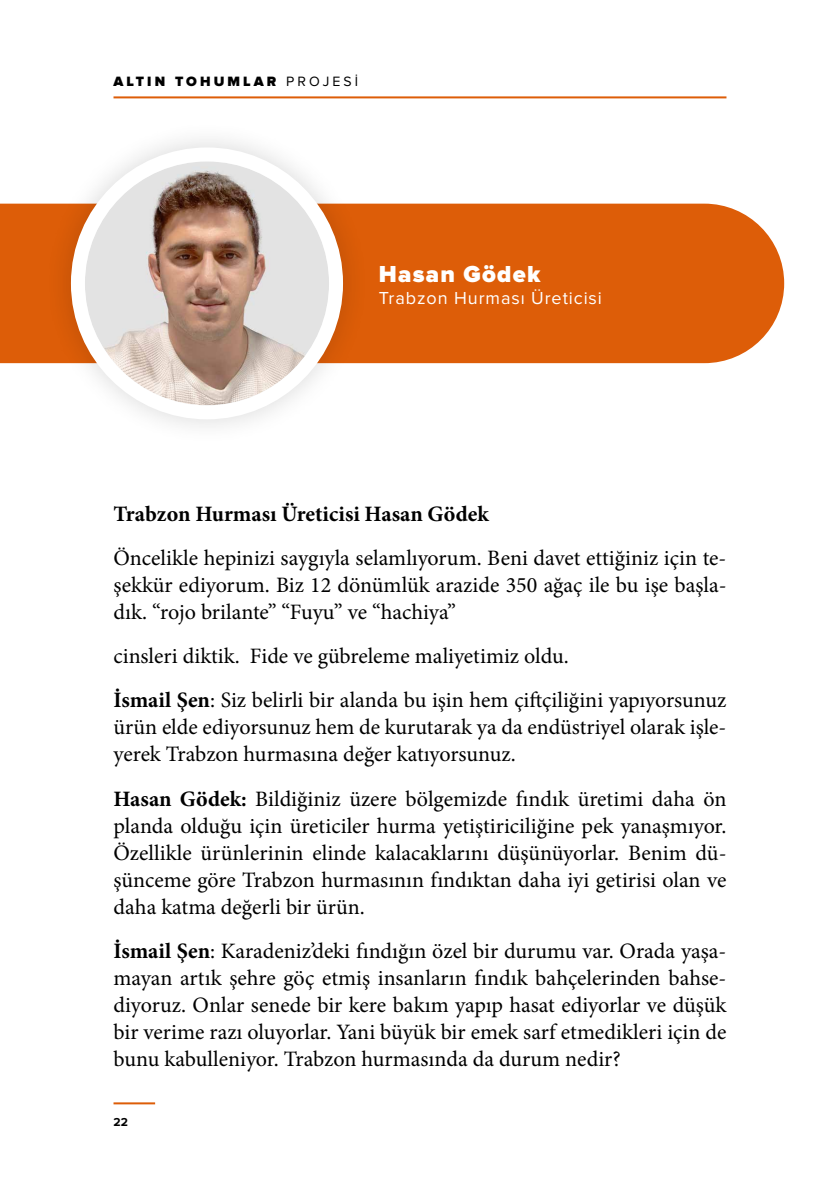
<style>
.page{position:relative;width:840px;height:1191px;background:#fff}
.page>*{position:absolute;margin:0;border:0;box-sizing:border-box;transform-origin:0 0}
.t1{font:900 24px "Proxima Nova";letter-spacing:.05em;color:#fff}
.t2{font:22px/27px "Minion Pro";color:#000;text-align:justify}
.t3{font:700 22px "Minion Pro";color:#000}
.t4{font:18px "Proxima Nova";letter-spacing:.05em;color:#fff}
.t5{font:900 14px "Proxima Nova";letter-spacing:.22em;color:#000}
.t6{font:700 12px "Proxima Nova";color:#000}
.s1{font-weight:400}
.s2{font-weight:700}
</style>
<div class="page">
<hr style="left:113px;top:96px;width:613px;height:2px;background:#dd5d08">
<hr style="left:113px;top:1102px;width:42px;height:2px;background:#dd5d08">
<div style="left:0;top:204px;width:783px;height:159px;background:#dd5d08"></div>
<div style="left:44px;top:120px;width:326px;height:327px;background:#000;opacity:.16"></div>
<div style="left:78px;top:154px;width:258px;height:258px;background:#fff;border-radius:50%"></div>
<img style="left:85px;top:161px;width:244px;height:244px;border-radius:122px">
<div style="left:71px;top:147px;width:272px;height:272px;border:14px solid #fff;border-radius:50%"></div>
<p class="t5" style="left:113px;top:75px;width:246px">ALTIN TOHUMLAR <span class="s1">PROJESİ</span></p>
<p class="t1" style="left:379px;top:263px;width:163px">Hasan Gödek</p>
<p class="t4" style="left:379px;top:289px;width:224px">Trabzon Hurması Üreticisi</p>
<p class="t3" style="left:113px;top:498px;width:376px">Trabzon Hurması Üreticisi Hasan Gödek</p>
<p class="t2" style="left:113px;top:544px;width:614px">Öncelikle hepinizi saygıyla selamlıyorum. Beni davet ettiğiniz için te&shy;şekkür ediyorum. Biz 12 dönümlük arazide 350 ağaç ile bu işe başla&shy;dık. “rojo brilante” “Fuyu” ve “hachiya”</p>
<p class="t2" style="left:113px;top:634px;width:614px;line-height:44px">cinsleri diktik. Fide ve gübreleme maliyetimiz oldu.<br><span class="s2">İsmail Şen</span>: Siz belirli bir alanda bu işin hem çiftçiliğini yapıyorsunuz</p>
<p class="t2" style="left:113px;top:714px;width:614px">ürün elde ediyorsunuz hem de kurutarak ya da endüstriyel olarak işle&shy;yerek Trabzon hurmasına değer katıyorsunuz.</p>
<p class="t2" style="left:113px;top:785px;width:614px"><span class="s2">Hasan Gödek:</span> Bildiğiniz üzere bölgemizde fındık üretimi daha ön planda olduğu için üreticiler hurma yetiştiriciliğine pek yanaşmıyor.<br>Özellikle ürünlerinin elinde kalacaklarını düşünüyorlar. Benim dü&shy;şünceme göre Trabzon hurmasının fındıktan daha iyi getirisi olan ve daha katma değerli bir ürün.</p>
<p class="t2" style="left:113px;top:937px;width:614px"><span class="s2">İsmail Şen</span>: Karadeniz’deki fındığın özel bir durumu var. Orada yaşa&shy;mayan artık şehre göç etmiş insanların fındık bahçelerinden bahse&shy;diyoruz. Onlar senede bir kere bakım yapıp hasat ediyorlar ve düşük bir verime razı oluyorlar. Yani büyük bir emek sarf etmedikleri için de bunu kabulleniyor. Trabzon hurmasında da durum nedir?</p>
<p class="t6" style="left:113px;top:1116px;width:16px">22</p>
</div>
